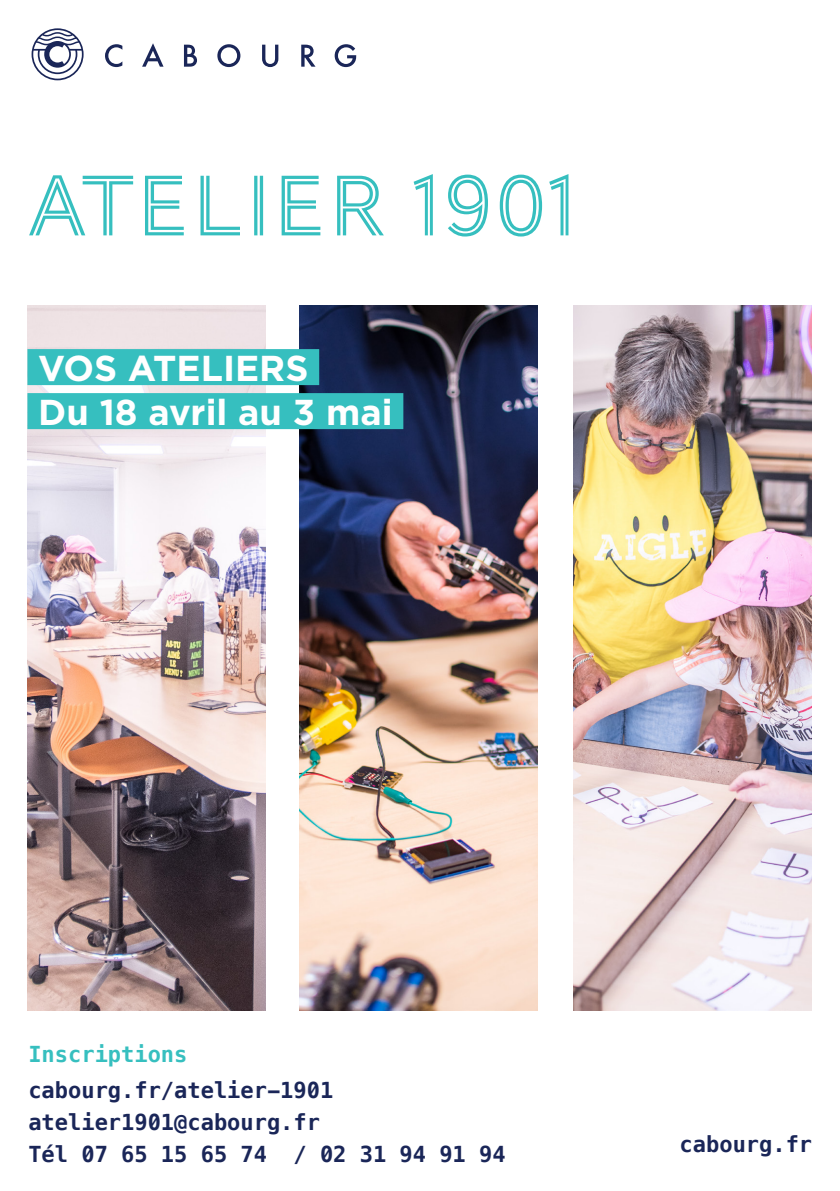
<style>
.page{position:relative;width:840px;height:1191px;background:#fff}
.page>*{position:absolute;margin:0;border:0;box-sizing:border-box;transform-origin:0 0}
.t1{font:88.4px "AW Conqueror Inline";color:#36bfbf}
.t2{font:700 36px "Gotham";color:#fff}
.t3{font:700 22px "Menlo";color:#1a2658}
.t4{font:700 22px "Menlo";color:#36bfbf}
</style>
<div class="page">
<svg style="left:105px;top:44px;width:17px;height:23px"></svg>
<svg style="left:142px;top:43px;width:21px;height:24px"></svg>
<svg style="left:184px;top:45px;width:13px;height:22px"></svg>
<svg style="left:217px;top:44px;width:23px;height:23px"></svg>
<svg style="left:262px;top:45px;width:16px;height:22px"></svg>
<svg style="left:301px;top:45px;width:14px;height:22px"></svg>
<svg style="left:334px;top:44px;width:22px;height:23px"></svg>
<svg style="left:32px;top:28px;width:51px;height:52px"></svg>
<img style="left:573px;top:305px;width:238px;height:705px">
<img style="left:299px;top:305px;width:238px;height:705px">
<img style="left:27px;top:305px;width:238px;height:705px">
<div style="left:27px;top:349px;width:292px;height:36px;background:#36bfbf"></div>
<div style="left:27px;top:393px;width:376px;height:36px;background:#36bfbf"></div>
<p class="t1" style="left:27px;top:164px;width:551px">ATELIER 1901</p>
<p class="t2" style="left:38px;top:344px;width:271px">VOS ATELIERS</p>
<p class="t2" style="left:38px;top:388px;width:355px">Du 18 avril au 3 mai</p>
<p class="t4" style="left:28px;top:1039px;width:160px">Inscriptions</p>
<p class="t3" style="left:28px;top:1074px;width:306px">cabourg.fr/atelier-1901</p>
<p class="t3" style="left:28px;top:1106px;width:293px">atelier1901@cabourg.fr</p>
<p class="t3" style="left:28px;top:1138px;width:478px">Tél 07 65 15 65 74 / 02 31 94 91 94</p>
<p class="t3" style="left:679px;top:1128px;width:134px">cabourg.fr</p>
</div>
